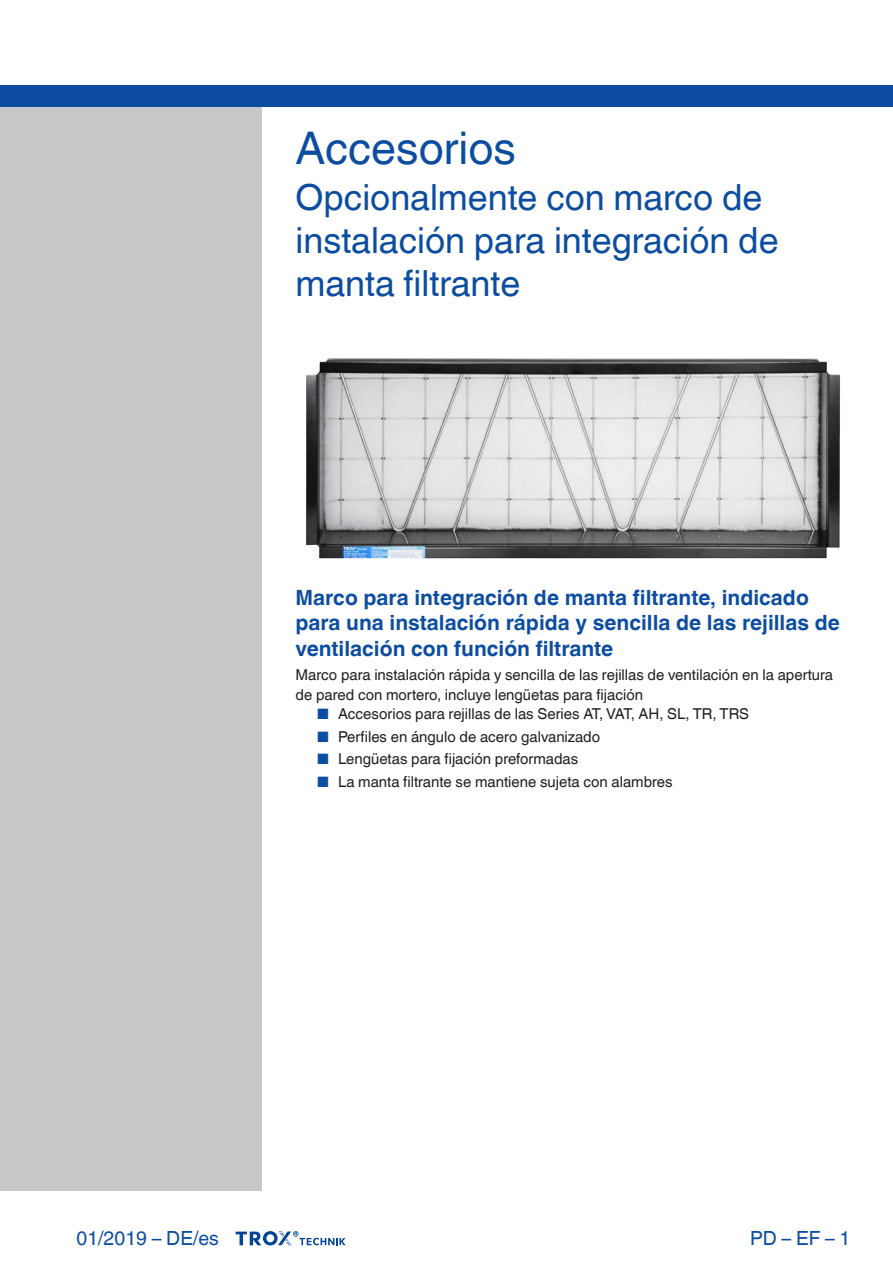
<style>
.page{position:relative;width:893px;height:1263px;background:#fff}
.page>*{position:absolute;margin:0;border:0;box-sizing:border-box;transform-origin:0 0}
.leaflet_head1{font:45px "TROX Helvetica";color:#0d4da1}
.Standard_oben_links{font:36px/43.2px "TROX Helvetica";color:#0d4da1}
.leaflet_intro_descr{font:700 21px/25.5px "TROX Helvetica";color:#0d4da1}
.country{font:19.5px "TROX Helvetica";color:#0d4da1}
.pagina_li-re{font:19.5px "TROX Helvetica";color:#0d4da1}
.leaflet_intro_descr-2{font:15px/19.5px "TROX Helvetica";color:#231f20}
.s1{color:#0d4da1}
</style>
<div class="page">
<div style="left:0;top:106px;width:261px;height:1084px;background:#c7c8ca"></div>
<div style="left:0;top:85px;width:893px;height:21px;background:#0d4da1"></div>
<svg style="left:236px;top:1231px;width:110px;height:15px"></svg>
<img style="left:306px;top:358px;width:534px;height:201px">
<p class="leaflet_head1" style="left:296px;top:122px;width:222px">Accesorios</p>
<p class="Standard_oben_links" style="left:296px;top:175px;width:485px">Opcionalmente con marco de instalación para integración de manta filtrante</p>
<p class="leaflet_intro_descr" style="left:296px;top:585px;width:546px">Marco para integración de manta filtrante, indicado para una instalación rápida y sencilla de las rejillas de ventilación con función filtrante</p>
<p class="leaflet_intro_descr-2" style="left:296px;top:665px;width:539px">Marco para instalación rápida y sencilla de las rejillas de ventilación en la apertura de pared con mortero, incluye lengüetas para fijación</p>
<p class="leaflet_intro_descr-2" style="left:317px;top:704px;width:434px"><span class="s1">■</span> Accesorios para rejillas de las Series AT, VAT, AH, SL, TR, TRS</p>
<p class="leaflet_intro_descr-2" style="left:317px;top:727px;width:285px"><span class="s1">■</span> Perfiles en ángulo de acero galvanizado</p>
<p class="leaflet_intro_descr-2" style="left:317px;top:749px;width:263px"><span class="s1">■</span> Lengüetas para fijación preformadas</p>
<p class="leaflet_intro_descr-2" style="left:317px;top:772px;width:357px"><span class="s1">■</span> La manta filtrante se mantiene sujeta con alambres</p>
<p class="country" style="left:77px;top:1227px;width:144px">01/2019 – DE/es</p>
<p class="pagina_li-re" style="left:750px;top:1227px;width:102px">PD – EF – 1</p>
</div>
